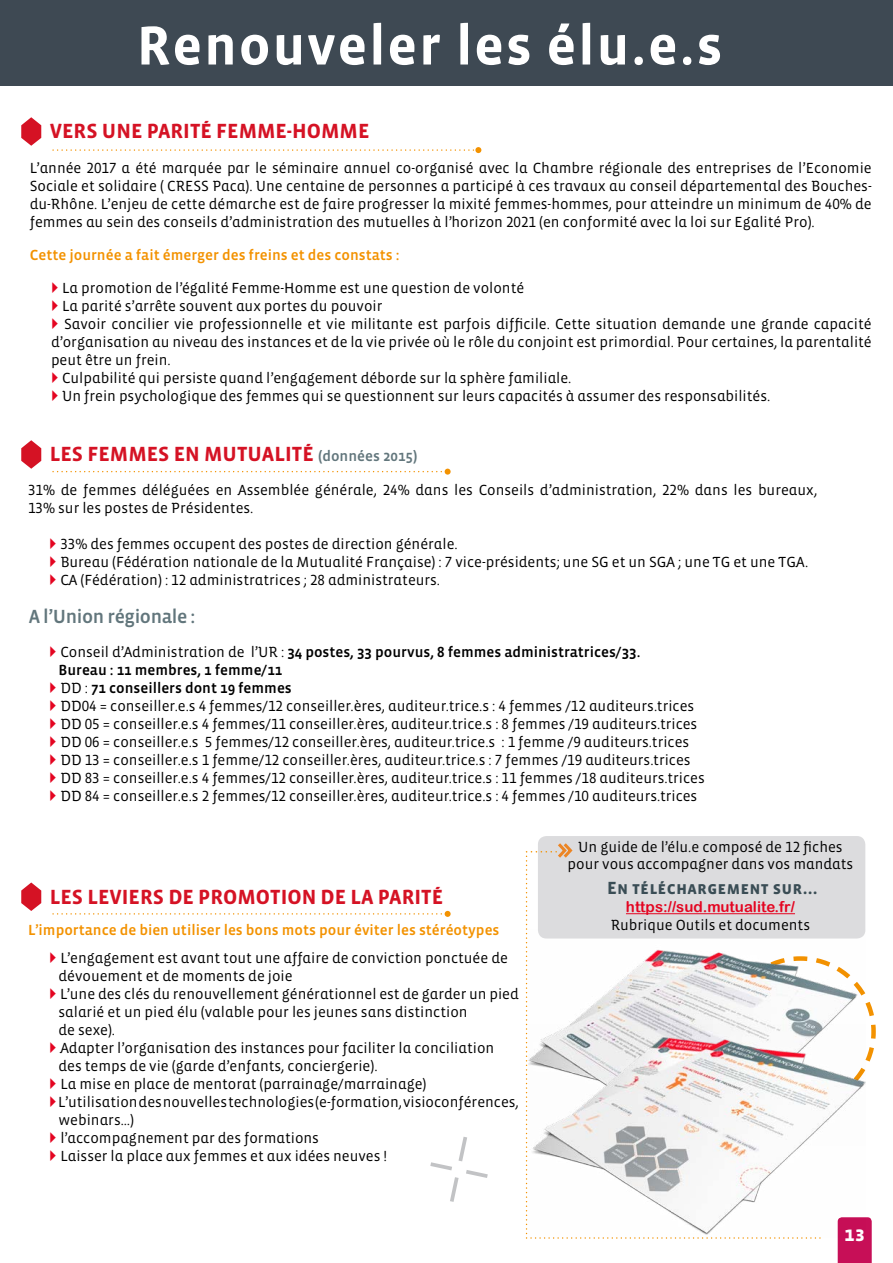
<style>
.page{position:relative;width:893px;height:1263px;background:#fff}
.page>*{position:absolute;margin:0;border:0;box-sizing:border-box;transform-origin:0 0}
.t1{font:700 56.1px "Vista Sans";letter-spacing:.03em;color:#fff}
.t2{font:21px "Vista Sans SC Bold";color:#d51224}
.t3{font:21px "Vista Sans SC Bold";color:#fff}
.t4{font:19.5px "Vista Sans Med";letter-spacing:-.02em;color:#62767c}
.t5{font:18px "Vista Sans SC Bold";letter-spacing:.01em;color:#3a4d55}
.t6{font:15px/18px "Vista Sans Alt";color:#000}
.t7{font:15px/18px "Vista Sans Med";color:#000}
.t8{font:15px "Vista Sans Med";color:#f39200}
.t9{font:15px "Arial Rounded MT Bold";color:#e40521}
.s1{font-family:"Vista Sans Med";font-size:15px;color:#62767c}
.s2{font-family:"Vista Sans Alt"}
</style>
<div class="page">
<div style="left:0;top:0;width:893px;height:85px;background:#3e4953"></div>
<div style="left:538px;top:836px;width:327px;height:102px;background:#dcdcde;border-radius:9px"></div>
<svg style="left:21px;top:117px;width:20px;height:29px"></svg>
<svg style="left:53px;top:147px;width:428px;height:6px"></svg>
<svg style="left:21px;top:440px;width:20px;height:29px"></svg>
<svg style="left:53px;top:469px;width:398px;height:6px"></svg>
<svg style="left:21px;top:882px;width:20px;height:29px"></svg>
<svg style="left:53px;top:911px;width:398px;height:6px"></svg>
<svg style="left:526px;top:840px;width:350px;height:423px"></svg>
<svg style="left:450px;top:1177px;width:9px;height:25px"></svg>
<svg style="left:458px;top:1137px;width:9px;height:24px"></svg>
<svg style="left:466px;top:1170px;width:22px;height:8px"></svg>
<svg style="left:430px;top:1162px;width:22px;height:8px"></svg>
<h1 class="t1" style="left:137px;top:17px;width:587px">Renouveler les élu.e.s</h1>
<h2 class="t2" style="left:50px;top:121px;width:321px">VERS UNE PARITÉ FEMME-HOMME</h2>
<p class="t6" style="left:30px;top:159px;width:843px;text-align:justify">L’année 2017 a été marquée par le séminaire annuel co-organisé avec la Chambre régionale des entreprises de l’Economie Sociale et solidaire ( CRESS Paca). Une centaine de personnes a participé à ces travaux au conseil départemental des Bouches&shy;du-Rhône. L’enjeu de cette démarche est de faire progresser la mixité femmes-hommes, pour atteindre un minimum de 40% de femmes au sein des conseils d’administration des mutuelles à l’horizon 2021 (en conformité avec la loi sur Egalité Pro).</p>
<p class="t8" style="left:30px;top:247px;width:371px">Cette journée a fait émerger des freins et des constats :</p>
<p class="t6" style="left:62px;top:279px;width:464px">La promotion de l’égalité Femme-Homme est une question de volonté</p>
<p class="t6" style="left:62px;top:297px;width:322px">La parité s’arrête souvent aux portes du pouvoir</p>
<p class="t6" style="left:64px;top:315px;width:809px">Savoir concilier vie professionnelle et vie militante est parfois difficile. Cette situation demande une grande capacité</p>
<p class="t6" style="left:51px;top:333px;width:822px">d’organisation au niveau des instances et de la vie privée où le rôle du conjoint est primordial. Pour certaines, la parentalité</p>
<p class="t6" style="left:51px;top:351px;width:121px">peut être un frein.</p>
<p class="t6" style="left:62px;top:369px;width:511px">Culpabilité qui persiste quand l’engagement déborde sur la sphère familiale.</p>
<p class="t6" style="left:62px;top:387px;width:710px">Un frein psychologique des femmes qui se questionnent sur leurs capacités à assumer des responsabilités.</p>
<h2 class="t2" style="left:50px;top:443px;width:369px">LES FEMMES EN MUTUALITÉ <span class="s1">(données 2015)</span></h2>
<p class="t6" style="left:28px;top:481px;width:791px">31% de femmes déléguées en Assemblée générale, 24% dans les Conseils d’administration, 22% dans les bureaux,<br>13% sur les postes de Présidentes.</p>
<p class="t6" style="left:60px;top:535px;width:749px">33% des femmes occupent des postes de direction générale.<br>Bureau (Fédération nationale de la Mutualité Française) : 7 vice-présidents; une SG et un SGA ; une TG et une TGA.<br>CA (Fédération) : 12 administratrices ; 28 administrateurs.</p>
<h3 class="t4" style="left:29px;top:607px;width:168px">A l’Union régionale :</h3>
<p class="t7" style="left:58px;top:643px;width:583px"><span class="s2">Conseil d’Administration de l’UR :</span> 34 postes, 33 pourvus, 8 femmes administratrices/33.<br>Bureau : 11 membres, 1 femme/11<br><span class="s2">DD :</span> 71 conseillers dont 19 femmes</p>
<p class="t6" style="left:60px;top:697px;width:646px">DD04 = conseiller.e.s 4 femmes/12 conseiller.ères, auditeur.trice.s : 4 femmes /12 auditeurs.trices DD 05 = conseiller.e.s 4 femmes/11 conseiller.ères, auditeur.trice.s : 8 femmes /19 auditeurs.trices DD 06 = conseiller.e.s 5 femmes/12 conseiller.ères, auditeur.trice.s : 1 femme /9 auditeurs.trices DD 13 = conseiller.e.s 1 femme/12 conseiller.ères, auditeur.trice.s : 7 femmes /19 auditeurs.trices DD 83 = conseiller.e.s 4 femmes/12 conseiller.ères, auditeur.trice.s : 11 femmes /18 auditeurs.trices DD 84 = conseiller.e.s 2 femmes/12 conseiller.ères, auditeur.trice.s : 4 femmes /10 auditeurs.trices</p>
<h2 class="t2" style="left:50px;top:886px;width:395px">LES LEVIERS DE PROMOTION DE LA PARITÉ</h2>
<p class="t8" style="left:28px;top:923px;width:473px">L’importance de bien utiliser les bons mots pour éviter les stéréotypes</p>
<p class="t6" style="left:58px;top:949px;width:462px">L’engagement est avant tout une affaire de conviction ponctuée de dévouement et de moments de joie<br>L’une des clés du renouvellement générationnel est de garder un pied salarié et un pied élu (valable pour les jeunes sans distinction<br>de sexe).<br>Adapter l’organisation des instances pour faciliter la conciliation des temps de vie (garde d’enfants, conciergerie).<br>La mise en place de mentorat (parrainage/marrainage)<br>L’utilisation des nouvelles technologies (e-formation, visioconférences, webinars…)<br>l’accompagnement par des formations<br>Laisser la place aux femmes et aux idées neuves !</p>
<p class="t6" style="left:568px;top:839px;width:287px;line-height:16.5px;text-align:center">Un guide de l’élu.e composé de 12 fiches pour vous accompagner dans vos mandats</p>
<p class="t5" style="left:607px;top:879px;width:212px">En téléchargement sur...</p>
<p class="t9" style="left:626px;top:898px;width:171px">https://sud.mutualite.fr/</p>
<p class="t6" style="left:611px;top:916px;width:201px">Rubrique Outils et documents</p>
<h2 class="t3" style="left:844px;top:1223px;width:22px">13</h2>
</div>
